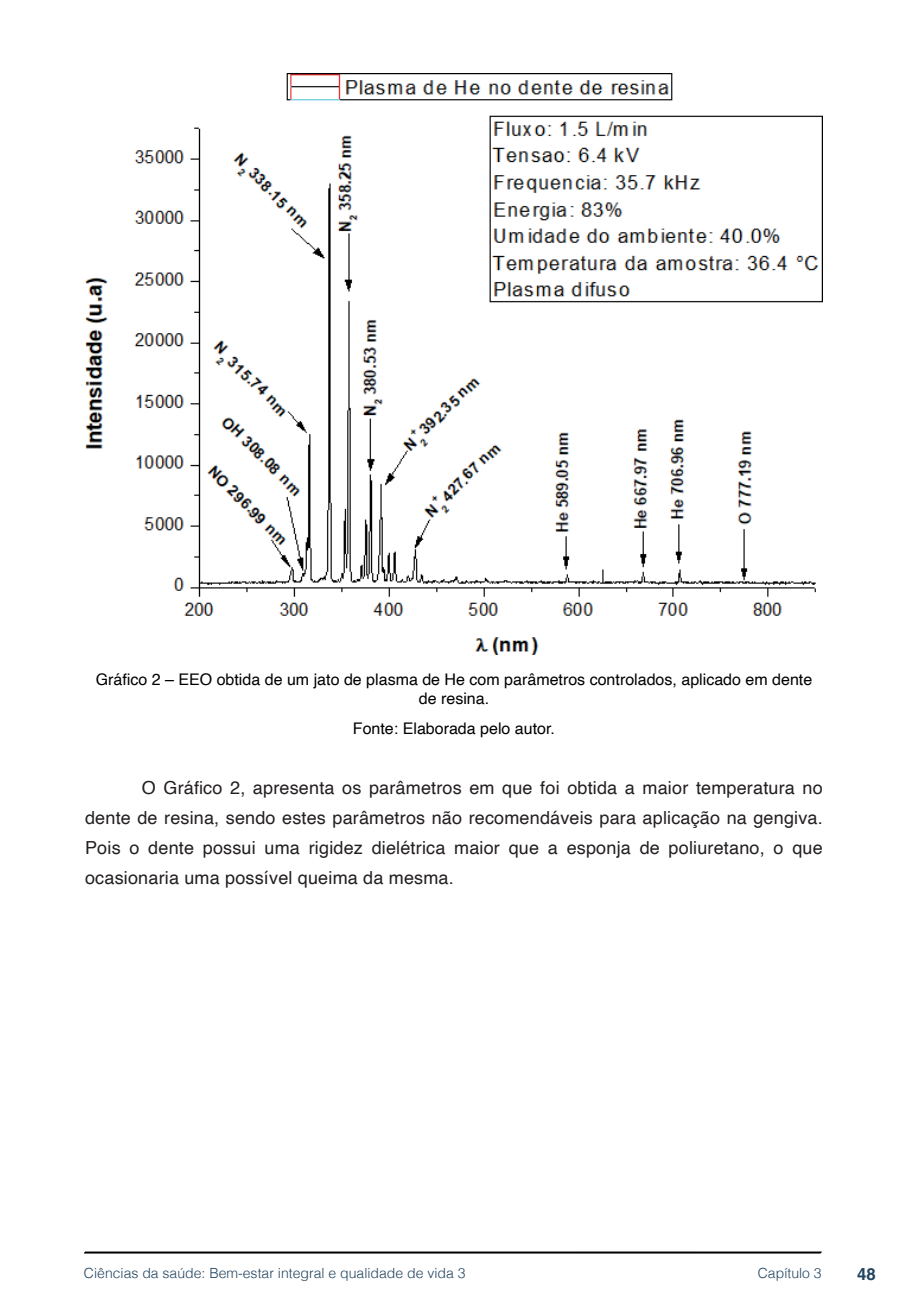
<style>
.page{position:relative;width:908px;height:1304px;background:#fff}
.page>*{position:absolute;margin:0;border:0;box-sizing:border-box;transform-origin:0 0}
.txt{font:18px/30px "Helvetica";letter-spacing:.01em;color:#231f20;text-align:justify}
.t1{font:700 16.8px "Helvetica";color:#23445f}
.imagens_graf_tab{font:16px/19.2px "Helvetica";color:#000;text-align:center}
.t2{font:300 14px "Helvetica";color:#23445f}
</style>
<div class="page">
<svg style="left:84px;top:1251px;width:737px;height:3px;background:#515151"></svg>
<img style="left:85px;top:74px;width:737px;height:580px">
<p class="imagens_graf_tab" style="left:96px;top:670px;width:717px">Gráfico 2 – EEO obtida de um jato de plasma de He com parâmetros controlados, aplicado em dente de resina.</p>
<p class="imagens_graf_tab" style="left:353px;top:720px;width:203px">Fonte: Elaborada pelo autor.</p>
<p class="txt" style="left:85px;top:774px;width:738px;text-indent:57px">O Gráfico 2, apresenta os parâmetros em que foi obtida a maior temperatura no dente de resina, sendo estes parâmetros não recomendáveis para aplicação na gengiva.<br>Pois o dente possui uma rigidez dielétrica maior que a esponja de poliuretano, o que ocasionaria uma possível queima da mesma.</p>
<p class="t2" style="left:84px;top:1261px;width:383px">Ciências da saúde: Bem-estar integral e qualidade de vida 3</p>
<p class="t2" style="left:757px;top:1261px;width:65px">Capítulo 3</p>
<p class="t1" style="left:856px;top:1264px;width:20px">48</p>
</div>
